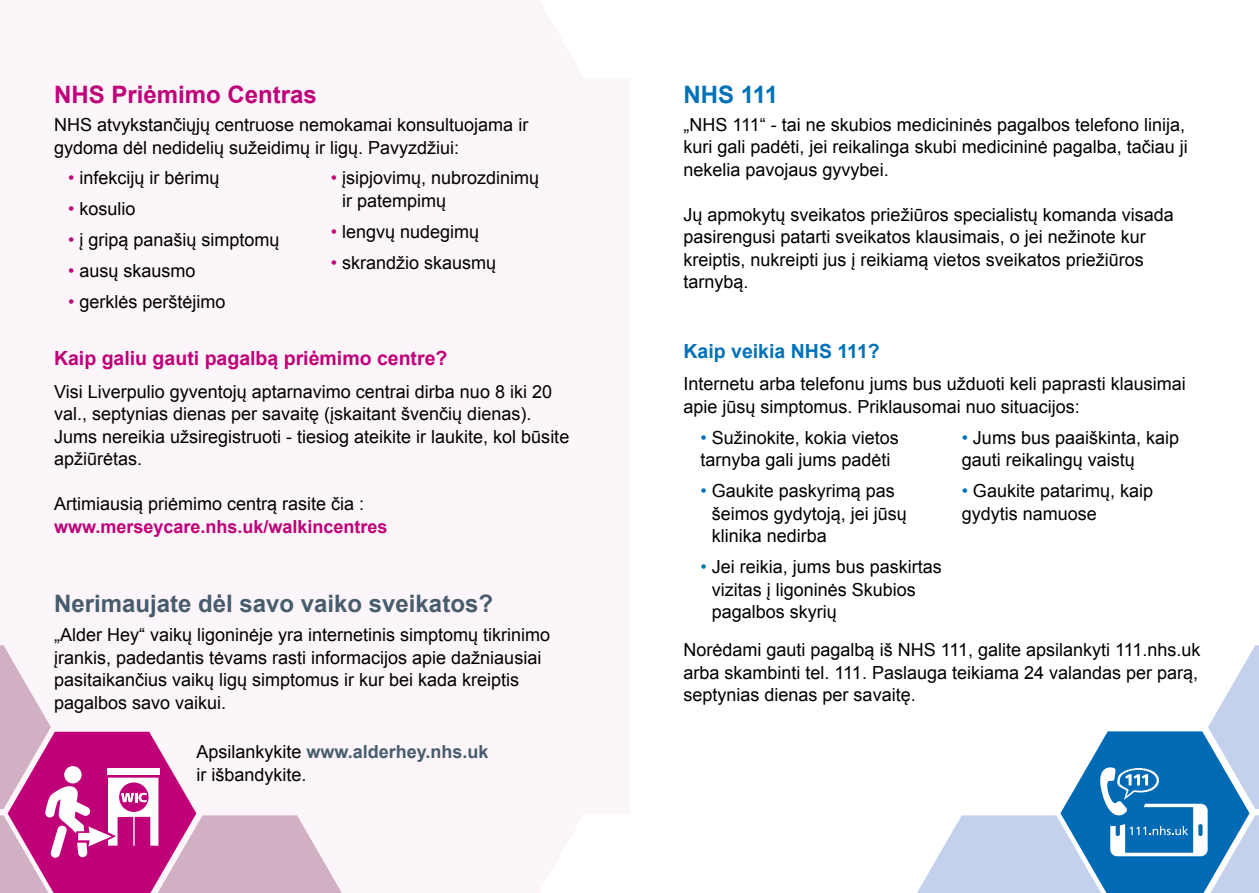
<style>
.page{position:relative;width:1259px;height:893px;background:#fff}
.page>*{position:absolute;margin:0;border:0;box-sizing:border-box;transform-origin:0 0}
.t1{font:700 24px "Arial";color:#475c6d}
.t2{font:700 24px "Arial";color:#bf0078}
.t3{font:700 24px "Arial";letter-spacing:-.025em;color:#0071b9}
.t4{font:700 19.5px "Arial";color:#bf0078}
.t5{font:700 19.5px "Arial";color:#0071b9}
.t6{font:18px/22.5px "Arial";color:#000}
.s1{color:#bf0078}
.s2{font-weight:700;color:#bf0078}
.s3{font-weight:700;color:#475c6d}
.s4{color:#0071b9}
</style>
<div class="page">
<div style="left:0;top:0;width:629px;height:893px;background:#fcf5fa"></div>
<svg style="left:917px;top:645px;width:342px;height:248px"></svg>
<svg style="left:0;top:645px;width:342px;height:248px"></svg>
<p class="t2" style="left:54px;top:78px;width:264px">NHS Priėmimo Centras</p>
<p class="t6" style="left:54px;top:114px;width:476px">NHS atvykstančiųjų centruose nemokamai konsultuojama ir gydoma dėl nedidelių sužeidimų ir ligų. Pavyzdžiui:</p>
<p class="t6" style="left:68px;top:167px;width:153px"><span class="s1">•</span> infekcijų ir bėrimų</p>
<p class="t6" style="left:68px;top:198px;width:69px"><span class="s1">•</span> kosulio</p>
<p class="t6" style="left:68px;top:229px;width:213px"><span class="s1">•</span> į gripą panašių simptomų</p>
<p class="t6" style="left:68px;top:260px;width:129px"><span class="s1">•</span> ausų skausmo</p>
<p class="t6" style="left:68px;top:291px;width:159px"><span class="s1">•</span> gerklės perštėjimo</p>
<p class="t6" style="left:342px;top:167px;width:199px;text-indent:-11px"><span class="s1">•</span> įsipjovimų, nubrozdinimų ir patempimų</p>
<p class="t6" style="left:331px;top:220px;width:150px"><span class="s1">•</span> lengvų nudegimų</p>
<p class="t6" style="left:331px;top:251px;width:167px"><span class="s1">•</span> skrandžio skausmų</p>
<p class="t4" style="left:54px;top:346px;width:395px">Kaip galiu gauti pagalbą priėmimo centre?</p>
<p class="t6" style="left:54px;top:380px;width:517px">Visi Liverpulio gyventojų aptarnavimo centrai dirba nuo 8 iki 20 val., septynias dienas per savaitę (įskaitant švenčių dienas).<br>Jums nereikia užsiregistruoti - tiesiog ateikite ir laukite, kol būsite apžiūrėtas.</p>
<p class="t6" style="left:54px;top:493px;width:335px">Artimiausią priėmimo centrą rasite čia : <span class="s2">www.merseycare.nhs.uk/walkincentres</span></p>
<p class="t1" style="left:54px;top:588px;width:440px">Nerimaujate dėl savo vaiko sveikatos?</p>
<p class="t6" style="left:54px;top:624px;width:498px">„Alder Hey“ vaikų ligoninėje yra internetinis simptomų tikrinimo įrankis, padedantis tėvams rasti informacijos apie dažniausiai pasitaikančius vaikų ligų simptomus ir kur bei kada kreiptis pagalbos savo vaikui.</p>
<p class="t6" style="left:196px;top:741px;width:294px">Apsilankykite <span class="s3">www.alderhey.nhs.uk </span>ir išbandykite.</p>
<p class="t3" style="left:683px;top:78px;width:96px">NHS 111</p>
<p class="t6" style="left:683px;top:114px;width:506px">„NHS 111“ - tai ne skubios medicininės pagalbos telefono linija, kuri gali padėti, jei reikalinga skubi medicininė pagalba, tačiau ji nekelia pavojaus gyvybei.</p>
<p class="t6" style="left:683px;top:204px;width:492px">Jų apmokytų sveikatos priežiūros specialistų komanda visada pasirengusi patarti sveikatos klausimais, o jei nežinote kur kreiptis, nukreipti jus į reikiamą vietos sveikatos priežiūros tarnybą.</p>
<p class="t5" style="left:683px;top:338px;width:198px">Kaip veikia NHS 111?</p>
<p class="t6" style="left:683px;top:373px;width:504px">Internetu arba telefonu jums bus užduoti keli paprasti klausimai apie jūsų simptomus. Priklausomai nuo situacijos:</p>
<p class="t6" style="left:700px;top:426px;width:200px"><span class="s4">•</span> Sužinokite, kokia vietos tarnyba gali jums padėti</p>
<p class="t6" style="left:711px;top:480px;width:197px;text-indent:-11px"><span class="s4">•</span> Gaukite paskyrimą pas šeimos gydytoją, jei jūsų klinika nedirba</p>
<p class="t6" style="left:711px;top:556px;width:232px;text-indent:-11px"><span class="s4">•</span> Jei reikia, jums bus paskirtas vizitas į ligoninės Skubios pagalbos skyrių</p>
<p class="t6" style="left:961px;top:426px;width:219px"><span class="s4">•</span> Jums bus paaiškinta, kaip gauti reikalingų vaistų</p>
<p class="t6" style="left:961px;top:480px;width:193px"><span class="s4">•</span> Gaukite patarimų, kaip gydytis namuose</p>
<p class="t6" style="left:683px;top:639px;width:518px">Norėdami gauti pagalbą iš NHS 111, galite apsilankyti 111.nhs.uk arba skambinti tel. 111. Paslauga teikiama 24 valandas per parą, septynias dienas per savaitę.</p>
</div>
